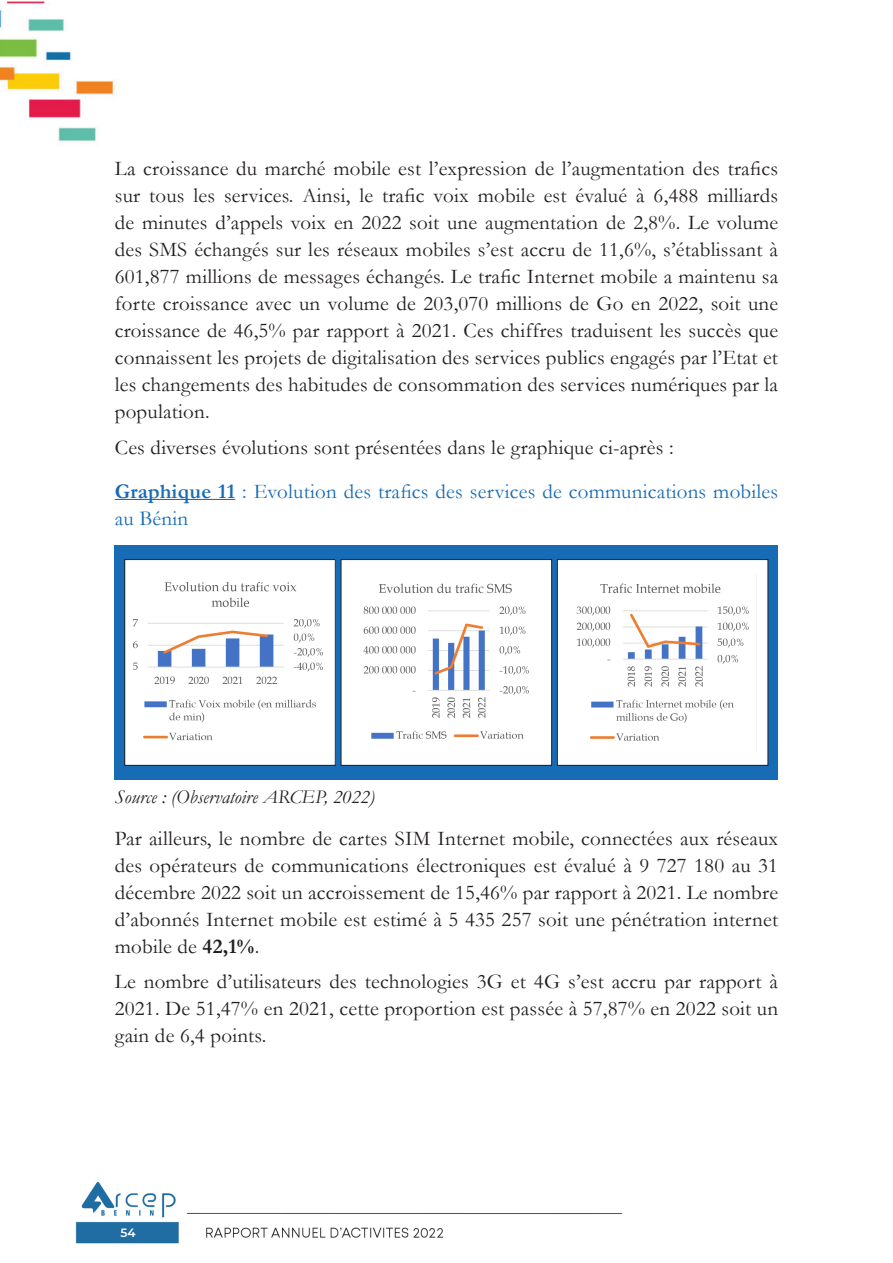
<style>
.page{position:relative;width:893px;height:1263px;background:#fff}
.page>*{position:absolute;margin:0;border:0;box-sizing:border-box;transform-origin:0 0}
.t1{font:21px/27px "Garamond";letter-spacing:.01em;color:#231f20;text-align:justify}
.t2{font:21px/27px "Garamond";letter-spacing:.01em;color:#186bb5}
.t3{font:italic 19.5px "Garamond";color:#231f20}
.t4{font:600 12px "Montserrat";color:#fff}
.s1{font-weight:700}
</style>
<div class="page">
<img style="left:75px;top:1181px;width:547px;height:63px">
<img style="left:0;top:1px;width:114px;height:141px">
<div style="left:114px;top:545px;width:664px;height:234px;background:#186bb5"></div>
<hr style="left:115px;top:499px;width:120px;height:1px;background:#186bb5">
<div style="left:125px;top:560px;width:210px;height:205px;background:#fff"></div>
<div style="left:124px;top:559px;width:212px;height:207px;border:1px solid #231f20"></div>
<div style="left:341px;top:560px;width:211px;height:205px;background:#fff"></div>
<div style="left:341px;top:559px;width:211px;height:207px;border:1px solid #231f20"></div>
<div style="left:557px;top:560px;width:211px;height:205px;background:#fff"></div>
<div style="left:557px;top:559px;width:211px;height:207px;border:1px solid #231f20"></div>
<img style="left:132px;top:581px;width:191px;height:160px">
<img style="left:363px;top:583px;width:166px;height:156px">
<img style="left:576px;top:583px;width:173px;height:158px">
<p class="t1" style="left:115px;top:155px;width:665px">La croissance du marché mobile est l’expression de l’augmentation des trafics sur tous les services. Ainsi, le trafic voix mobile est évalué à 6,488 milliards de minutes d’appels voix en 2022 soit une augmentation de 2,8%. Le volume des SMS échangés sur les réseaux mobiles s’est accru de 11,6%, s’établissant à 601,877 millions de messages échangés. Le trafic Internet mobile a maintenu sa forte croissance avec un volume de 203,070 millions de Go en 2022, soit une croissance de 46,5% par rapport à 2021. Ces chiffres traduisent les succès que connaissent les projets de digitalisation des services publics engagés par l’Etat et les changements des habitudes de consommation des services numériques par la population.</p>
<p class="t1" style="left:115px;top:433px;width:560px">Ces diverses évolutions sont présentées dans le graphique ci-après :</p>
<p class="t2" style="left:115px;top:477px;width:665px"><span class="s1">Graphique 11</span> : Evolution des trafics des services de communications mobiles au Bénin</p>
<p class="t3" style="left:115px;top:783px;width:262px">Source : (Observatoire ARCEP, 2022)</p>
<p class="t1" style="left:115px;top:824px;width:665px">Par ailleurs, le nombre de cartes SIM Internet mobile, connectées aux réseaux des opérateurs de communications électroniques est évalué à 9 727 180 au 31 décembre 2022 soit un accroissement de 15,46% par rapport à 2021. Le nombre d’abonnés Internet mobile est estimé à 5 435 257 soit une pénétration internet mobile de <span class="s1">42,1%</span>.</p>
<p class="t1" style="left:115px;top:968px;width:665px">Le nombre d’utilisateurs des technologies 3G et 4G s’est accru par rapport à 2021. De 51,47% en 2021, cette proportion est passée à 57,87% en 2022 soit un gain de 6,4 points.</p>
<p class="t4" style="left:121px;top:1224px;width:17px">54</p>
</div>
